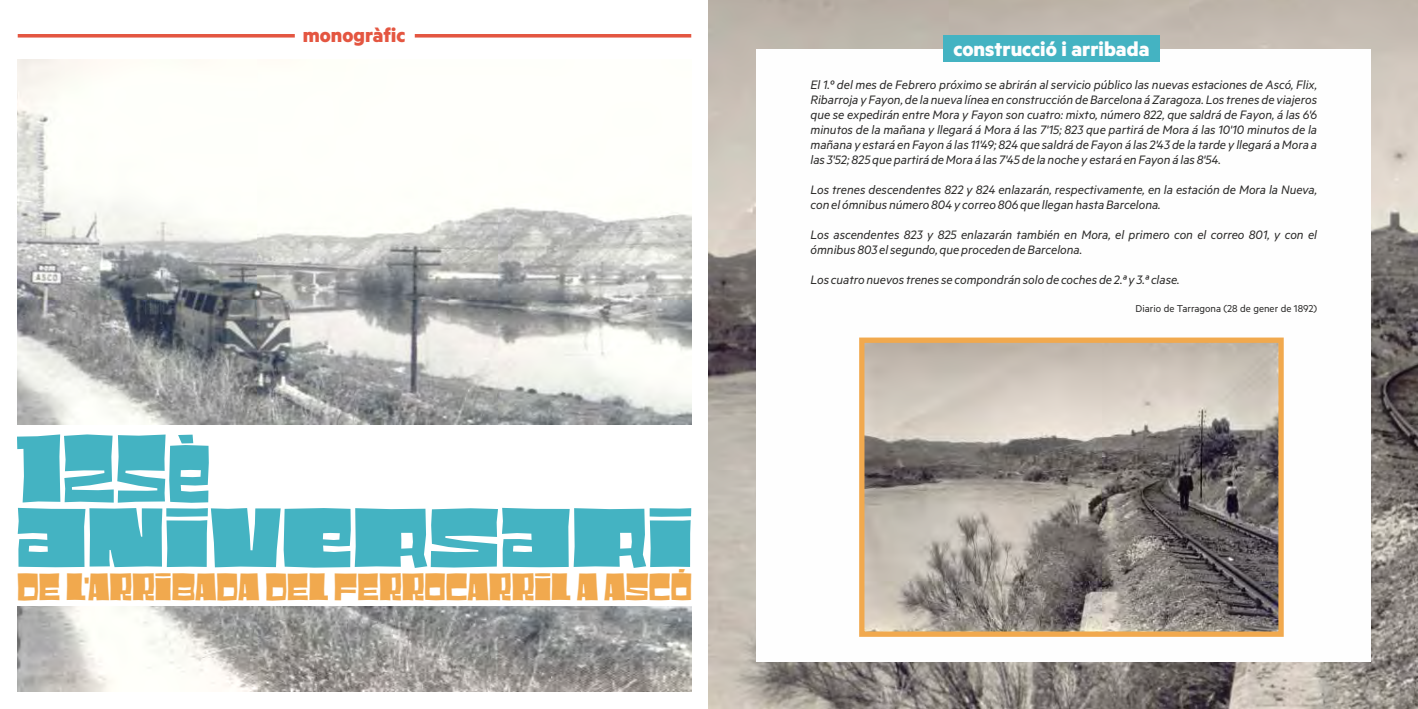
<style>
.page{position:relative;width:1418px;height:709px;background:#fff}
.page>*{position:absolute;margin:0;border:0;box-sizing:border-box;transform-origin:0 0}
.t1{font:expanded 98.25px "Black Pack 3";color:#44b3c2}
.t2{font:condensed 95.25px "Black Pack 2";color:#44b3c2}
.t3{font:condensed 37.75px "Black Pack 2";color:#f1a94e}
.t4{font:700 22.5px "Metric";color:#fefefe}
.t5{font:700 22.25px "Metric";color:#e45641}
.t6{font:italic 13.75px/15px "Metric";color:#2b2a29}
.t7{font:11.25px "Metric";color:#2b2a29}
</style>
<div class="page">
<svg style="left:18px;top:60px;width:673px;height:364px"></svg>
<img style="left:18px;top:606px;width:673px;height:85px">
<svg style="left:18px;top:34px;width:277px;height:4px"></svg>
<svg style="left:415px;top:34px;width:276px;height:4px"></svg>
<img style="left:709px;top:0;width:708px;height:709px">
<div style="left:756px;top:49px;width:614px;height:613px;background:#fefefe"></div>
<div style="left:942px;top:35px;width:217px;height:27px;background:#44b3c2"></div>
<img style="left:865px;top:343px;width:412px;height:288px">
<div style="left:859px;top:337px;width:424px;height:300px;border:5px solid #f1a94e"></div>
<h3 class="t5" style="left:303px;top:27px;width:104px">monogràfic</h3>
<h2 class="t2" style="left:16px;top:425px;width:196px">125è</h2>
<h1 class="t1" style="left:16px;top:488px;width:679px">aniversari</h1>
<h3 class="t3" style="left:17px;top:570px;width:676px">DE L'ARRIBADA DEL FERROCARRIL A ASCÓ</h3>
<h3 class="t4" style="left:953px;top:41px;width:197px">construcció i arribada</h3>
<p class="t6" style="left:810px;top:79px;width:508px;text-align:justify">El 1.º del mes de Febrero próximo se abrirán al servicio público las nuevas estaciones de Ascó, Flix, Ribarroja y Fayon, de la nueva línea en construcción de Barcelona á Zaragoza. Los trenes de viajeros que se expedirán entre Mora y Fayon son cuatro: mixto, número 822, que saldrá de Fayon, á las 6'6 minutos de la mañana y llegará á Mora á las 7'15; 823 que partirá de Mora á las 10'10 minutos de la mañana y estará en Fayon á las 11'49; 824 que saldrá de Fayon á las 2'43 de la tarde y llegará a Mora a las 3'52; 825 que partirá de Mora á las 7'45 de la noche y estará en Fayon á las 8'54.</p>
<p class="t6" style="left:810px;top:185px;width:508px">Los trenes descendentes 822 y 824 enlazarán, respectivamente, en la estación de Mora la Nueva, con el ómnibus número 804 y correo 806 que llegan hasta Barcelona.</p>
<p class="t6" style="left:810px;top:230px;width:508px">Los ascendentes 823 y 825 enlazarán también en Mora, el primero con el correo 801, y con el ómnibus 803 el segundo, que proceden de Barcelona.</p>
<p class="t6" style="left:810px;top:275px;width:370px">Los cuatro nuevos trenes se compondrán solo de coches de 2.ª y 3.ª clase.</p>
<p class="t7" style="left:1135px;top:305px;width:183px">Diario de Tarragona (28 de gener de 1892)</p>
</div>
